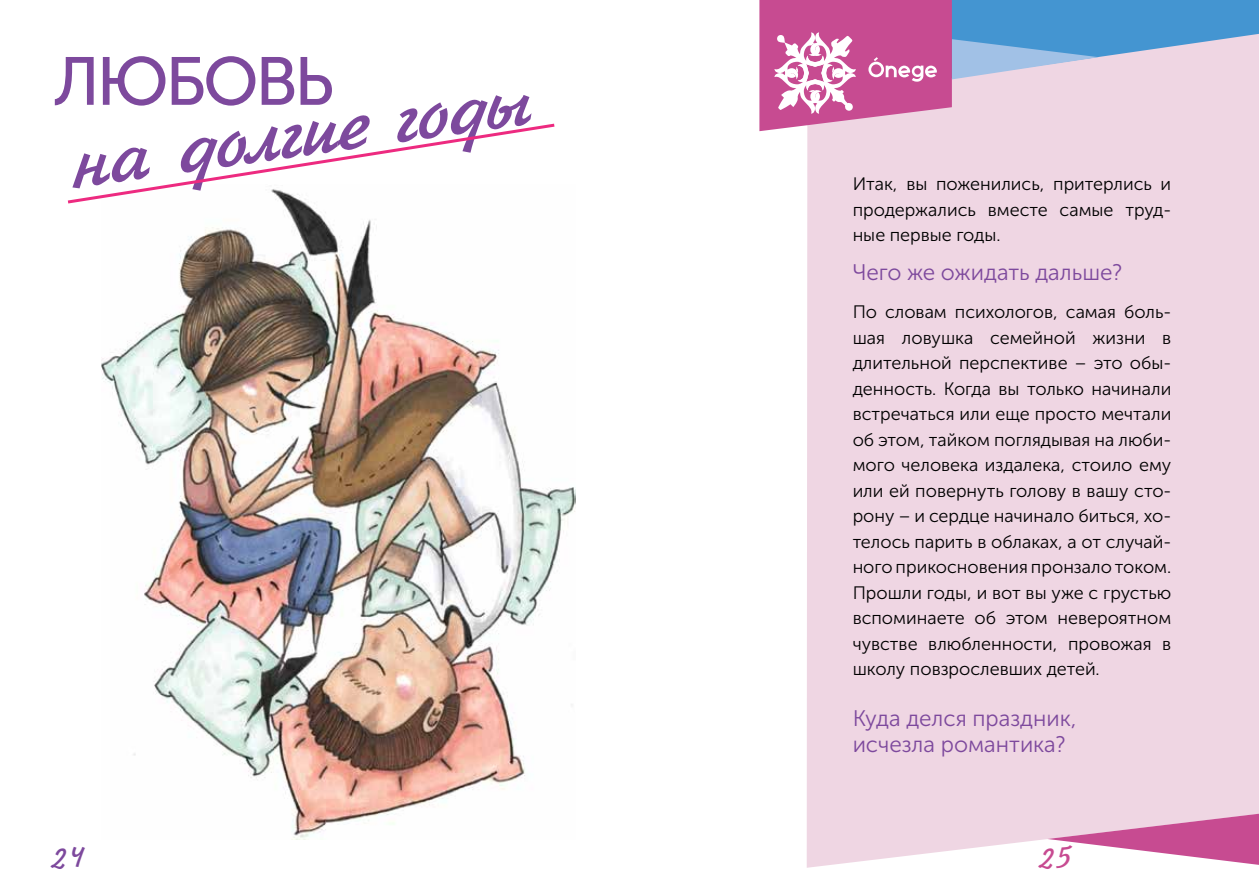
<style>
.page{position:relative;width:1259px;height:893px;background:#fff}
.page>*{position:absolute;margin:0;border:0;box-sizing:border-box;transform-origin:0 0}
.t1{font:81px "KZ Jikharev";color:#7d499d}
.t2{font:67.65px "Museo Sans Cyrl 500";letter-spacing:-.05em;color:#7d499d}
.t3{font:22.5px/25.5px "Museo Sans Cyrl 300";color:#7d499d}
.t4{font:18px/25.5px "Museo Sans Cyrl 300";color:#000;text-align:justify}
</style>
<div class="page">
<div style="left:806px;top:34px;width:453px;height:834px;background:#efd6e3"></div>
<svg style="left:759px;top:0;width:339px;height:131px;background:#be90be"></svg>
<img style="left:101px;top:205px;width:474px;height:634px">
<svg style="left:67px;top:123px;width:488px;height:82px"></svg>
<svg style="left:1036px;top:814px;width:223px;height:54px"></svg>
<h2 class="t2" style="left:54px;top:44px;width:282px">ЛЮБОВЬ</h2>
<h1 class="t1" style="left:62px;top:117px;width:465px;rotate:-8deg">на долгие годы</h1>
<p class="t4" style="left:852px;top:172px;width:320px">Итак, вы поженились, притерлись и продержались вместе самые труд&shy;ные первые годы.</p>
<p class="t3" style="left:852px;top:260px;width:271px">Чего же ожидать дальше?</p>
<p class="t4" style="left:852px;top:299px;width:320px">По словам психологов, самая боль&shy;шая ловушка семейной жизни в длительной перспективе – это обы&shy;денность. Когда вы только начинали встречаться или еще просто мечтали об этом, тайком поглядывая на люби&shy;мого человека издалека, стоило ему или ей повернуть голову в вашу сто&shy;рону – и сердце начинало биться, хо&shy;телось парить в облаках, а от случай&shy;ного прикосновения пронзало током.<br>Прошли годы, и вот вы уже с грустью вспоминаете об этом невероятном чувстве влюбленности, провожая в школу повзрослевших детей.</p>
<p class="t3" style="left:852px;top:706px;width:226px">Куда делся праздник, исчезла романтика?</p>
</div>
